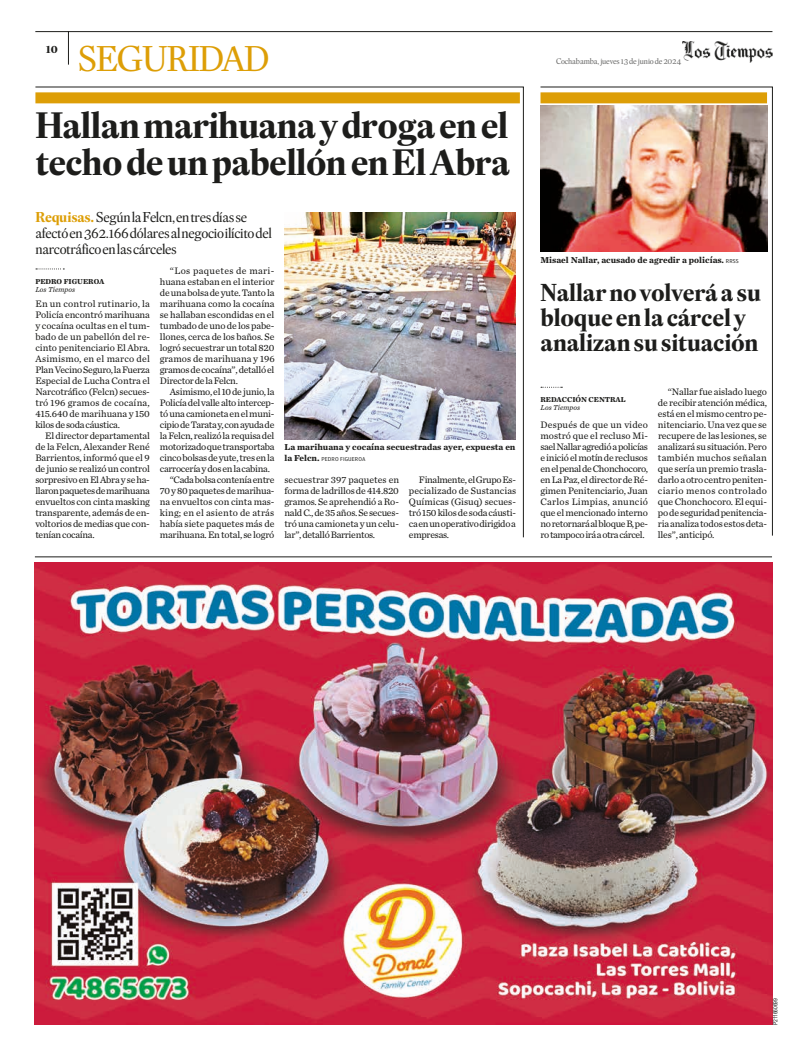
<style>
.page{position:relative;width:808px;height:1063px;background:#fff}
.page>*{position:absolute;margin:0;border:0;box-sizing:border-box;transform-origin:0 0}
.t1{font:700 36px/37px "Eudald Headline";letter-spacing:-.02em;color:#1d1d1b}
.t2{font:35px "Eudald Headline";letter-spacing:-.05em;color:#dd9e06}
.t3{font:700 24px/25px "Eudald Headline";letter-spacing:-.01em;color:#1d1d1b}
.t4{font:14px/16px "Eudald Headline";letter-spacing:-.025em;color:#1d1d1b}
.t5{font:700 12px "Eudald Headline";color:#1d1d1b}
.t6{font:9.8px/11px "Chronicle Text G2";letter-spacing:-.025em;color:#1d1d1b;text-align:justify}
.t7{font:9.8px "Chronicle Text G2";letter-spacing:-.005em;color:#1d1d1b}
.t8{font:9.8px "Chronicle Text G2";letter-spacing:.015em;color:#1d1d1b}
.t9{font:9.8px "Chronicle Text G2";color:#1d1d1b}
.t10{font:700 9px "Chronicle Text G2";color:#1d1d1b}
.t11{font:8px "Eudald Headline";letter-spacing:-.02em;color:#646463}
.t12{font:700 7.5px "Chronicle Text G2";color:#1d1d1b}
.t13{font:italic 7.5px "Chronicle Text G2";color:#1d1d1b}
.t14{font:6px "Amplitude";letter-spacing:.015em;color:#1d1d1b}
.t15{font:6px "Arial Narrow";letter-spacing:-.02em;color:#1d1d1b}
.s1{font-weight:700;color:#dd9e06}
.s2{font-family:"Chronicle Text G2";font-weight:700;font-size:9px}
.s3{font-family:"Amplitude";font-weight:400;font-size:6px}
</style>
<div class="page">
<svg style="left:35px;top:87px;width:489px;height:451px"></svg>
<div style="left:35px;top:92px;width:485px;height:11px;background:#dd9e06"></div>
<svg style="left:36px;top:268px;width:28px;height:1px"></svg>
<img style="left:285px;top:213px;width:231px;height:226px">
<svg style="left:540px;top:87px;width:233px;height:449px"></svg>
<div style="left:540px;top:92px;width:227px;height:11px;background:#dd9e06"></div>
<svg style="left:541px;top:387px;width:21px;height:1px"></svg>
<img style="left:540px;top:106px;width:227px;height:146px">
<img style="left:683px;top:42px;width:90px;height:21px">
<hr style="left:35px;top:31px;width:737px;height:1px;background:#1d1d1b">
<hr style="left:68px;top:32px;width:1px;height:33px;background:#1d1d1b">
<img style="left:35px;top:562px;width:737px;height:463px">
<hr style="left:35px;top:557px;width:737px;height:1px;background:#1d1d1b">
<p class="t5" style="left:46px;top:40px;width:14px">10</p>
<h2 class="t2" style="left:78px;top:38px;width:194px">SEGURIDAD</h2>
<h1 class="t1" style="left:35px;top:106px;width:476px">Hallan marihuana y droga en el techo de un pabellón en El Abra</h1>
<h3 class="t4" style="left:35px;top:210px;width:238px"><span class="s1">Requisas.</span>Según la Felcn, en tres días se afectó en 362.166 dólares al negocio ilícito del narcotráfico en las cárceles</h3>
<p class="t12" style="left:35px;top:275px;width:70px">PEDRO FIGUEROA</p>
<p class="t13" style="left:35px;top:283px;width:41px">Los Tiempos</p>
<p class="t6" style="left:35px;top:298px;width:116px">En un control rutinario, la Policía encontró marihuana y cocaína ocultas en el tum&shy;bado de un pabellón del re&shy;cinto penitenciario El Abra.<br>Asimismo, en el marco del Plan Vecino Seguro, la Fuerza Especial de Lucha Contra el Narcotráfico (Felcn) secues&shy;tró 196 gramos de cocaína, 415.640 de marihuana y 150 kilos de soda cáustica.</p>
<p class="t6" style="left:35px;top:430px;width:116px;text-indent:10px">El director departamental de la Felcn, Alexander René Barrientos, informó que el 9 de junio se realizó un control sorpresivo en El Abra y se ha&shy;llaron paquetes de marihuana envueltos con cinta masking transparente, además de en&shy;voltorios de medias que con&shy;tenían cocaína.</p>
<p class="t6" style="left:160px;top:265px;width:116px;text-indent:10px">“Los paquetes de mari&shy;huana estaban en el interior de una bolsa de yute. Tanto la marihuana como la cocaína se hallaban escondidas en el tumbado de uno de los pabe&shy;llones, cerca de los baños. Se logró secuestrar un total 820 gramos de marihuana y 196 gramos de cocaína”, detalló el Director de la Felcn.</p>
<p class="t6" style="left:170px;top:386px;width:106px">Asimismo, el 10 de junio, la</p>
<p class="t6" style="left:160px;top:397px;width:116px">Policía del valle alto intercep-</p>
<p class="t6" style="left:160px;top:408px;width:116px">tó una camioneta en el muni-</p>
<p class="t6" style="left:160px;top:419px;width:116px">cipio de Tarata y,con ayuda de</p>
<p class="t6" style="left:160px;top:430px;width:116px">la Felcn, realizó la requisa del</p>
<p class="t6" style="left:160px;top:441px;width:116px">motorizado que transportaba</p>
<p class="t6" style="left:160px;top:452px;width:116px">cinco bolsas de yute, tres en la</p>
<p class="t6" style="left:160px;top:463px;width:112px">carrocería y dos en la cabina.</p>
<p class="t6" style="left:170px;top:474px;width:106px">“Cada bolsa contenía entre</p>
<p class="t6" style="left:160px;top:485px;width:116px">70 y 80 paquetes de marihua-</p>
<p class="t7" style="left:160px;top:494px;width:116px">na envueltos con cinta mas-</p>
<p class="t8" style="left:160px;top:505px;width:116px">king; en el asiento de atrás</p>
<p class="t9" style="left:160px;top:516px;width:116px">había siete paquetes más de</p>
<p class="t6" style="left:160px;top:529px;width:116px">marihuana. En total, se logró</p>
<p class="t10" style="left:285px;top:440px;width:232px">La marihuana y cocaína secuestradas ayer, expuesta en</p>
<p class="t14" style="left:285px;top:456px;width:82px"><span class="s2">la Felcn.</span> PEDRO FIGUEROA</p>
<p class="t6" style="left:284px;top:474px;width:116px">secuestrar 397 paquetes en forma de ladrillos de 414.820 gramos. Se aprehendió a Ro&shy;nald C., de 35 años. Se secues&shy;tró una camioneta y un celu&shy;lar”, detalló Barrientos.</p>
<p class="t6" style="left:409px;top:474px;width:109px;text-indent:10px">Finalmente, el Grupo Es&shy;pecializado de Sustancias Químicas (Gisuq) secues&shy;tró 150 kilos de soda cáusti&shy;ca en un operativo dirigido a empresas.</p>
<p class="t11" style="left:556px;top:57px;width:127px">Cochabamba, jueves 13 de junio de 2024</p>
<p class="t10" style="left:540px;top:253px;width:200px">Misael Nallar, acusado de agredir a policías. <span class="s3">RRSS</span></p>
<h3 class="t3" style="left:540px;top:280px;width:222px">Nallar no volverá a su bloque en la cárcel y analizan su situación</h3>
<p class="t12" style="left:540px;top:393px;width:87px">REDACCIÓN CENTRAL</p>
<p class="t13" style="left:540px;top:402px;width:41px">Los Tiempos</p>
<p class="t6" style="left:540px;top:419px;width:109px">Después de que un video mostró que el recluso Mi&shy;sael Nallar agredió a policías e inició el motín de reclusos en el penal de Chonchocoro, en La Paz, el director de Ré&shy;gimen Penitenciario, Juan Carlos Limpias, anunció que el mencionado interno no retornará al bloque B,pe&shy;ro tampoco irá a otra cárcel.</p>
<p class="t6" style="left:658px;top:386px;width:111px;text-indent:10px">“Nallar fue aislado luego de recibir atención médica, está en el mismo centro pe&shy;nitenciario. Una vez que se recupere de las lesiones, se analizará su situación. Pero también muchos señalan que sería un premio trasla&shy;darlo a otro centro peniten&shy;ciario menos controlado que Chonchocoro. El equi&shy;po de seguridad penitencia&shy;ria analiza todos estos deta&shy;lles”, anticipó.</p>
<p class="t15" style="left:771px;top:1025px;width:28px;rotate:-90deg">P211660699</p>
</div>
